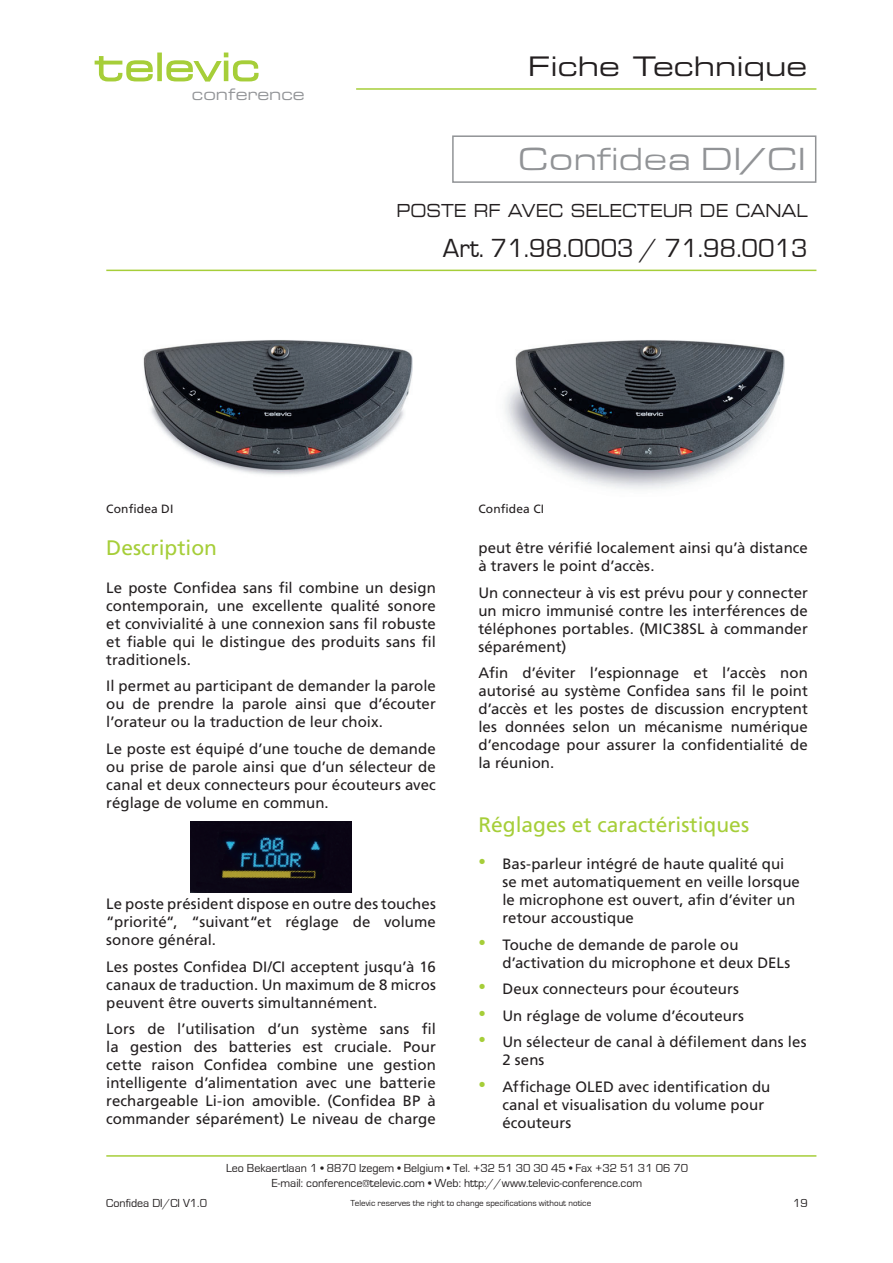
<style>
.page{position:relative;width:893px;height:1263px;background:#fff}
.page>*{position:absolute;margin:0;border:0;box-sizing:border-box;transform-origin:0 0}
.t1{font:33px "Eurostile Extended Roman DTC";color:#919396}
.t2{font:27px "Eurostile";color:#231f20}
.t3{font:27px "Eurostile LT Extended Two";color:#231f20}
.t4{font:21px "Frutiger LT";color:#a6ce39}
.t5{font:18px "Eurostile LT Extended Two";color:#231f20;scale:.82 1}
.t6{font:15.9px "Eurostile LT Extended Two";color:#939598}
.t7{font:15px/18px "Frutiger LT";letter-spacing:.005em;color:#231f20;text-align:justify}
.t8{font:12px/14.4px "Eurostile";color:#231f20;text-align:center}
.t9{font:12px "Frutiger LT";letter-spacing:.015em;color:#231f20}
.t10{font:9px "Eurostile";color:#231f20}
.s1{font-family:"Arial";font-size:21px;color:#a6ce39}
</style>
<div class="page">
<svg style="left:95px;top:53px;width:164px;height:29px"></svg>
<hr style="left:356px;top:88px;width:460px;height:2px;background:#a6ce39">
<hr style="left:106px;top:270px;width:710px;height:1px;background:#a6ce39">
<hr style="left:106px;top:1155px;width:710px;height:2px;background:#a6ce39">
<img style="left:505px;top:340px;width:280px;height:149px">
<svg style="left:452px;top:135px;width:365px;height:48px"></svg>
<img style="left:143px;top:340px;width:270px;height:135px">
<img style="left:190px;top:821px;width:162px;height:71px">
<p class="t6" style="left:192px;top:83px;width:114px">conference</p>
<h2 class="t3" style="left:528px;top:48px;width:281px">Fiche Technique</h2>
<h1 class="t1" style="left:518px;top:142px;width:290px">Confidea DI/CI</h1>
<p class="t5" style="left:396px;top:199px;width:503px">POSTE RF AVEC SELECTEUR DE CANAL</p>
<h2 class="t2" style="left:443px;top:233px;width:366px">Art. 71.98.0003 / 71.98.0013</h2>
<p class="t9" style="left:106px;top:501px;width:69px">Confidea DI</p>
<p class="t9" style="left:478px;top:501px;width:67px">Confidea CI</p>
<h3 class="t4" style="left:106px;top:535px;width:112px">Description</h3>
<p class="t7" style="left:106px;top:578px;width:331px">Le poste Confidea sans fil combine un design contemporain, une excellente qualité sonore et convivialité à une connexion sans fil robuste et fiable qui le distingue des produits sans fil traditionels.</p>
<p class="t7" style="left:106px;top:677px;width:331px">Il permet au participant de demander la parole ou de prendre la parole ainsi que d’écouter l’orateur ou la traduction de leur choix.</p>
<p class="t7" style="left:106px;top:739px;width:331px">Le poste est équipé d’une touche de demande ou prise de parole ainsi que d’un sélecteur de canal et deux connecteurs pour écouteurs avec réglage de volume en commun.</p>
<p class="t7" style="left:106px;top:895px;width:331px">Le poste président dispose en outre des touches “priorité“, “suivant“et réglage de volume sonore général.</p>
<p class="t7" style="left:106px;top:957px;width:331px">Les postes Confidea DI/CI acceptent jusqu’à 16 canaux de traduction. Un maximum de 8 micros peuvent être ouverts simultannément.</p>
<p class="t7" style="left:106px;top:1020px;width:331px">Lors de l’utilisation d’un système sans fil la gestion des batteries est cruciale. Pour cette raison Confidea combine une gestion intelligente d’alimentation avec une batterie rechargeable Li-ion amovible. (Confidea BP à commander séparément) Le niveau de charge</p>
<p class="t7" style="left:478px;top:539px;width:331px">peut être vérifié localement ainsi qu’à distance à travers le point d’accès.</p>
<p class="t7" style="left:478px;top:584px;width:331px">Un connecteur à vis est prévu pour y connecter un micro immunisé contre les interférences de téléphones portables. (MIC38SL à commander séparément)</p>
<p class="t7" style="left:478px;top:664px;width:331px">Afin d’éviter l’espionnage et l’accès non autorisé au système Confidea sans fil le point d’accès et les postes de discussion encryptent les données selon un mécanisme numérique d’encodage pour assurer la confidentialité de la réunion.</p>
<h3 class="t4" style="left:478px;top:812px;width:272px">Réglages et caractéristiques</h3>
<p class="t7" style="left:502px;top:855px;width:299px;text-align:left;text-indent:-24px"><span class="s1">•</span> Bas-parleur intégré de haute qualité qui se met automatiquement en veille lorsque le microphone est ouvert, afin d’éviter un retour accoustique</p>
<p class="t7" style="left:502px;top:935px;width:289px;text-indent:-24px"><span class="s1">•</span> Touche de demande de parole ou d’activation du microphone et deux DELs</p>
<p class="t7" style="left:478px;top:980px;width:262px"><span class="s1">•</span> Deux connecteurs pour écouteurs</p>
<p class="t7" style="left:478px;top:1006px;width:267px"><span class="s1">•</span> Un réglage de volume d’écouteurs</p>
<p class="t7" style="left:502px;top:1033px;width:306px;text-indent:-24px"><span class="s1">•</span> Un sélecteur de canal à défilement dans les<br>2 sens</p>
<p class="t7" style="left:502px;top:1077px;width:270px;text-align:left;text-indent:-24px"><span class="s1">•</span> Affichage OLED avec identification du canal et visualisation du volume pour écouteurs</p>
<p class="t8" style="left:226px;top:1161px;width:464px">Leo Bekaertlaan 1 • 8870 Izegem • Belgium • Tel. +32 51 30 30 45 • Fax +32 51 31 06 70<br>E-mail: conference@televic.com • Web: http://www.televic-conference.com</p>
<p class="t8" style="left:106px;top:1196px;width:102px">Confidea DI/CI V1.0</p>
<p class="t10" style="left:350px;top:1198px;width:242px">Televic reserves the right to change specifications without notice</p>
<p class="t8" style="left:793px;top:1196px;width:16px">19</p>
</div>
